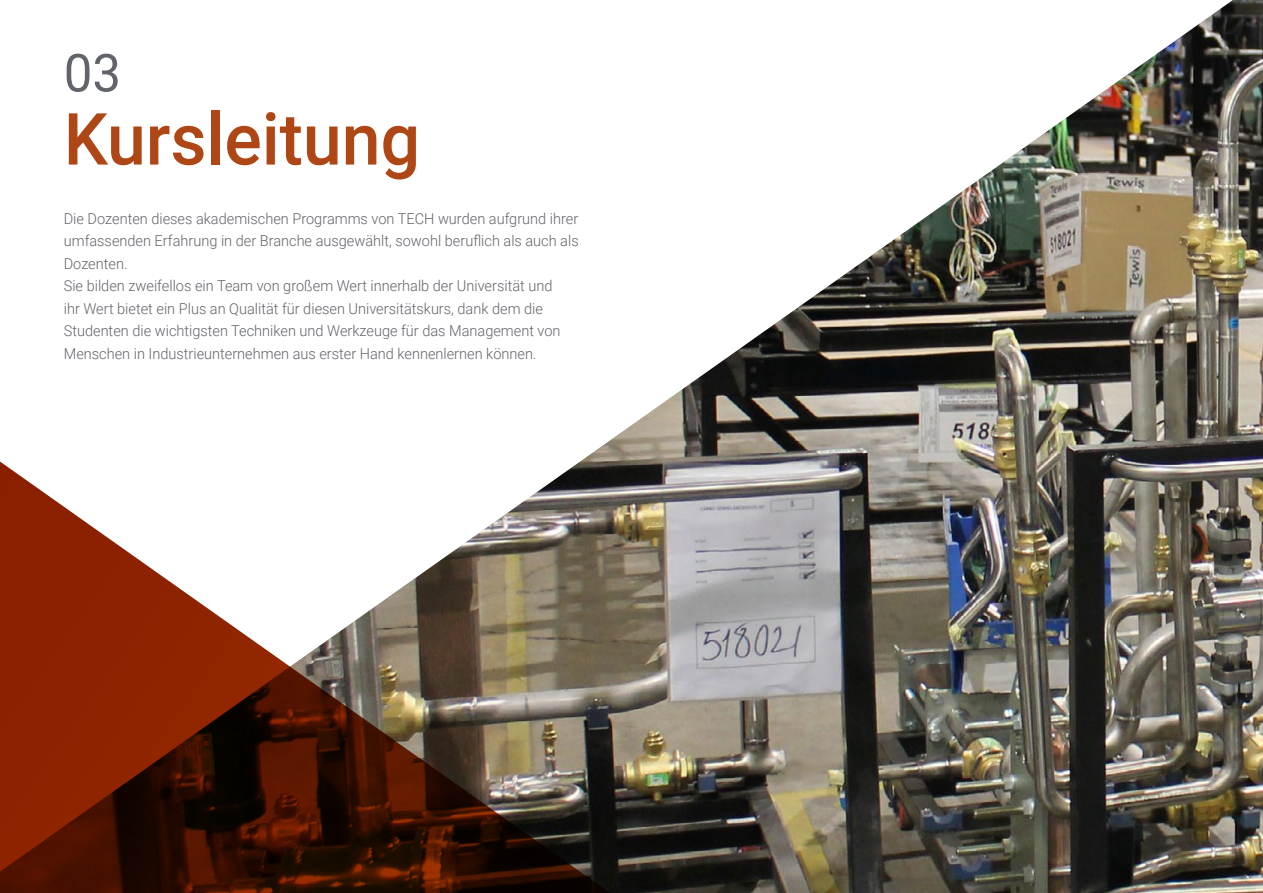
<style>
.page{position:relative;width:1263px;height:893px;background:#fff}
.page>*{position:absolute;margin:0;border:0;box-sizing:border-box;transform-origin:0 0}
.t1{font:500 72px "Roboto";color:#ae4615}
.t2{font:52.5px "Roboto";color:#61646a}
.t3{font:300 15px/22.5px "Roboto";color:#61646a}
</style>
<div class="page">
<img style="left:602px;top:0;width:661px;height:893px">
<svg style="left:0;top:446px;width:640px;height:447px"></svg>
<h2 class="t2" style="left:64px;top:36px;width:59px">03</h2>
<h1 class="t1" style="left:64px;top:89px;width:358px">Kursleitung</h1>
<p class="t3" style="left:64px;top:207px;width:516px">Die Dozenten dieses akademischen Programms von TECH wurden aufgrund ihrer umfassenden Erfahrung in der Branche ausgewählt, sowohl beruflich als auch als Dozenten.<br>Sie bilden zweifellos ein Team von großem Wert innerhalb der Universität und<br>ihr Wert bietet ein Plus an Qualität für diesen Universitätskurs, dank dem die Studenten die wichtigsten Techniken und Werkzeuge für das Management von Menschen in Industrieunternehmen aus erster Hand kennenlernen können.</p>
</div>
